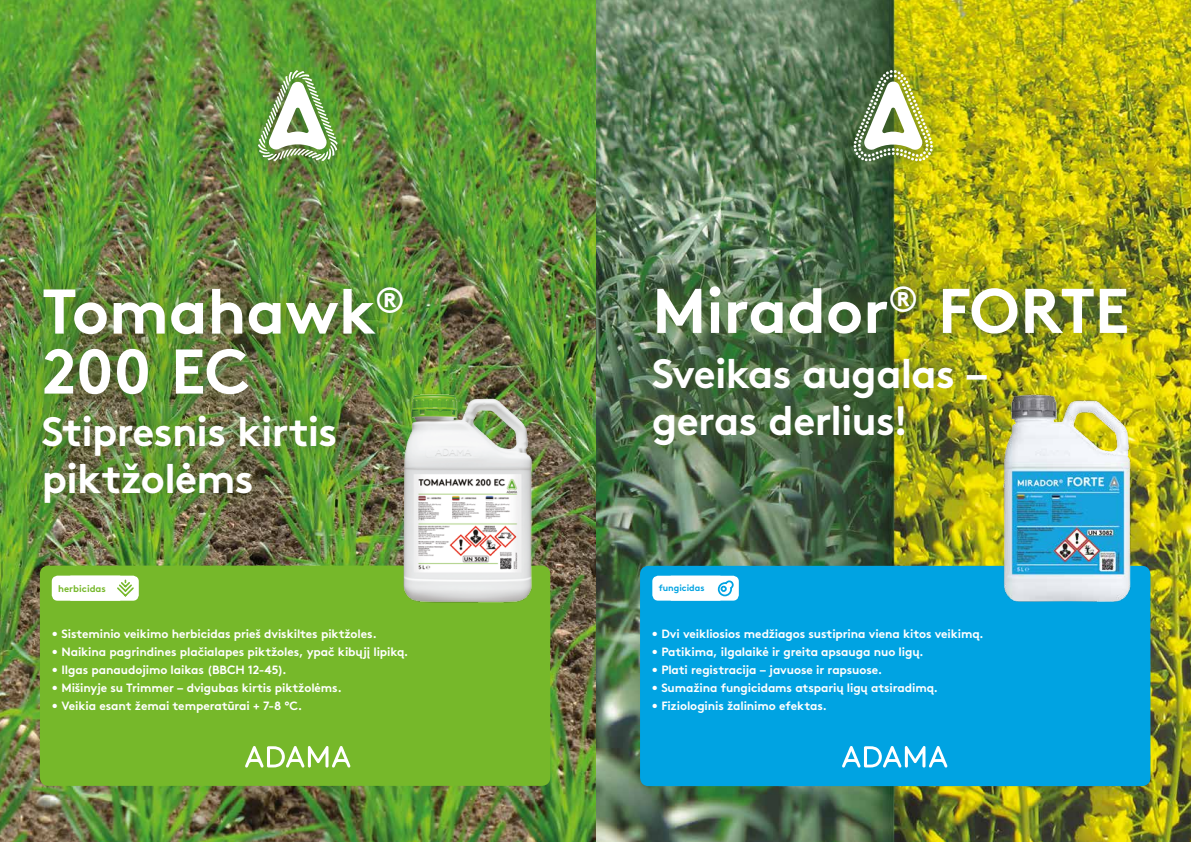
<style>
.page{position:relative;width:1191px;height:842px;background:#fff}
.page>*{position:absolute;margin:0;border:0;box-sizing:border-box;transform-origin:0 0}
.t1{font:700 63px/60px "Brown Std";letter-spacing:-.005em;color:#fff}
.t2{font:700 41px/47px "Brown";letter-spacing:-.015em;color:#fff}
.t3{font:700 12px "Brown";letter-spacing:-.01em;color:#fff}
.t4{font:700 9.6px "Brown";color:#76b82a}
.t5{font:700 9px "Brown";color:#00a3e2}
</style>
<div class="page">
<img style="left:0;top:0;width:1191px;height:842px">
<div style="left:40px;top:566px;width:510px;height:220px;background:#76b82a;border-radius:9px"></div>
<div style="left:251px;top:63px;width:94px;height:105px;background:#466c25;opacity:.72"></div>
<img style="left:258px;top:70px;width:80px;height:91px">
<img style="left:20px;top:263px;width:407px;height:263px">
<img style="left:389px;top:378px;width:158px;height:225px">
<svg style="left:52px;top:576px;width:87px;height:25px;background:#f6faf1"></svg>
<div style="left:640px;top:566px;width:510px;height:220px;background:#00a3e2;border-radius:9px"></div>
<svg style="left:652px;top:576px;width:87px;height:25px;background:#ebf8fc"></svg>
<img style="left:832px;top:49px;width:121px;height:133px">
<img style="left:853px;top:70px;width:80px;height:91px">
<img style="left:989px;top:469px;width:154px;height:133px">
<img style="left:629px;top:262px;width:521px;height:207px">
<svg style="left:842px;top:746px;width:105px;height:22px"></svg>
<svg style="left:245px;top:746px;width:105px;height:22px"></svg>
<h1 class="t1" style="left:42px;top:281px;width:365px">Tomahawk<sup>®<br></sup>200 EC</h1>
<h2 class="t2" style="left:42px;top:404px;width:297px">Stipresnis kirtis piktžolėms</h2>
<h1 class="t1" style="left:652px;top:281px;width:442px">Mirador<sup>®</sup> Forte</h1>
<h2 class="t2" style="left:652px;top:346px;width:337px">Sveikas augalas – geras derlius!</h2>
<p class="t4" style="left:58px;top:580px;width:49px">herbicidas</p>
<p class="t5" style="left:658px;top:581px;width:47px">fungicidas</p>
<p class="t3" style="left:52px;top:624px;width:326px">● Sisteminio veikimo herbicidas prieš dviskiltes piktžoles.</p>
<p class="t3" style="left:52px;top:642px;width:357px">● Naikina pagrindines plačialapes piktžoles, ypač kibųjį lipiką.</p>
<p class="t3" style="left:52px;top:660px;width:236px">● I lgas panaudojimo laikas (BBCH 12-45).</p>
<p class="t3" style="left:52px;top:678px;width:291px">● Mišinyje su Trimmer – dvigubas kirtis piktžolėms.</p>
<p class="t3" style="left:52px;top:696px;width:251px">● Veikia esant žemai temperatūrai + 7-8 °C.</p>
<p class="t3" style="left:652px;top:624px;width:333px">● Dvi veikliosios medžiagos sustiprina viena kitos veikimą.</p>
<p class="t3" style="left:652px;top:642px;width:273px">● Patikima, ilgalaikė ir greita apsauga nuo ligų.</p>
<p class="t3" style="left:652px;top:660px;width:231px">● Plati registracija – javuose ir rapsuose.</p>
<p class="t3" style="left:652px;top:678px;width:287px">● Sumažina fungicidams atsparių ligų atsiradimą.</p>
<p class="t3" style="left:652px;top:696px;width:176px">● Fiziologinis žalinimo efektas.</p>
</div>
